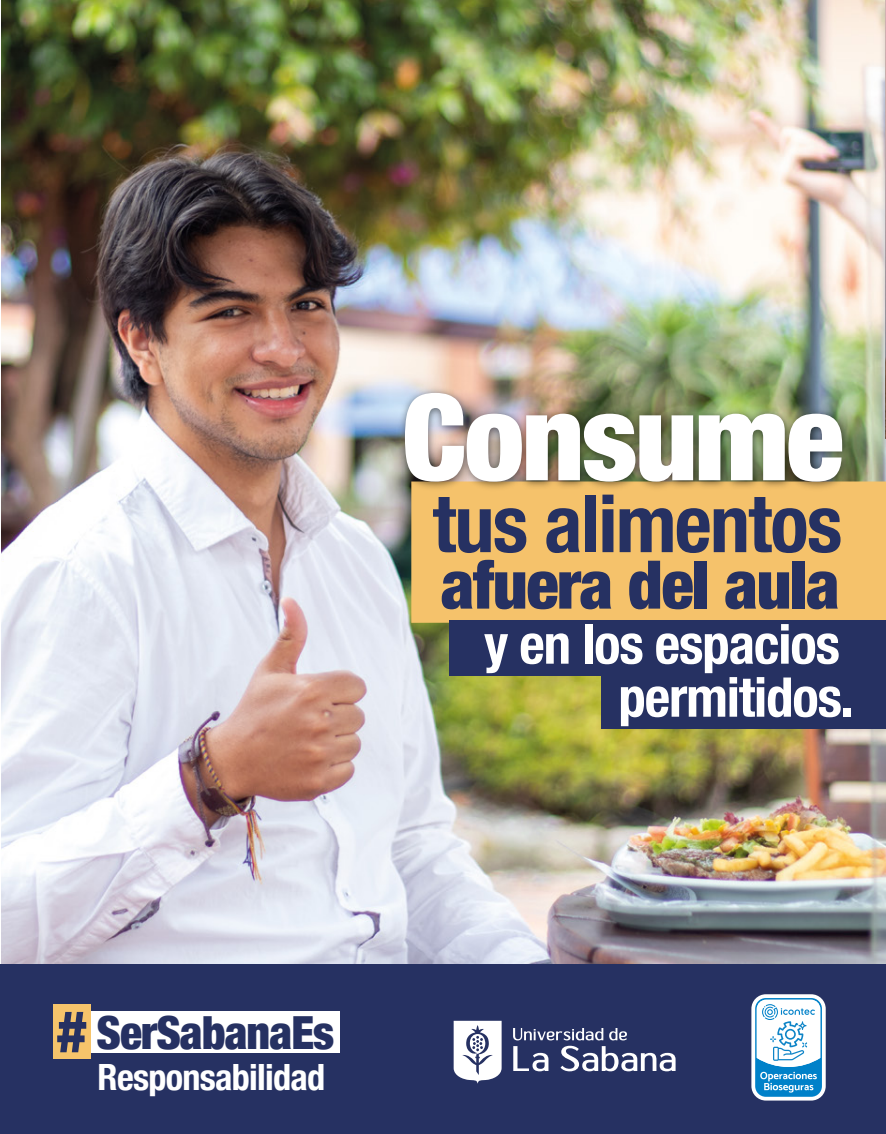
<style>
.page{position:relative;width:886px;height:1134px;background:#fff}
.page>*{position:absolute;margin:0;border:0;box-sizing:border-box;transform-origin:0 0}
.t1{font:900 condensed 120px "Helvetica Neue";letter-spacing:-.02em;color:#fff}
.t2{font:700 condensed 79.75px "Helvetica Neue";letter-spacing:-.02em;color:#263162}
.t3{font:900 condensed 67.12px "Helvetica Neue";letter-spacing:-.02em;color:#263162}
.t4{font:700 condensed 54.88px/53px "Helvetica Neue";letter-spacing:-.02em;color:#fff;text-align:right}
.t5{font:900 condensed 45.62px "Helvetica Neue";letter-spacing:-.02em;color:#263162}
.t6{font:700 condensed 36.25px "Helvetica Neue";letter-spacing:-.02em;color:#fff}
.s1{font-size:58.12px}
</style>
<div class="page">
<img style="left:1px;top:0;width:885px;height:964px">
<div style="left:411px;top:481px;width:475px;height:142px;background:#f5c26b"></div>
<img style="left:392px;top:367px;width:463px;height:169px">
<div style="left:449px;top:621px;width:437px;height:55px;background:#263162"></div>
<div style="left:602px;top:673px;width:284px;height:55px;background:#263162"></div>
<div style="left:0;top:964px;width:886px;height:170px;background:#263162"></div>
<svg style="left:454px;top:1021px;width:48px;height:63px"></svg>
<svg style="left:513px;top:1028px;width:90px;height:12px"></svg>
<svg style="left:609px;top:1028px;width:18px;height:12px"></svg>
<svg style="left:513px;top:1046px;width:35px;height:25px"></svg>
<svg style="left:560px;top:1046px;width:115px;height:25px"></svg>
<svg style="left:751px;top:994px;width:75px;height:106px"></svg>
<div style="left:87px;top:1011px;width:253px;height:41px;background:#fff"></div>
<div style="left:53px;top:1004px;width:38px;height:55px;background:#f6c46b"></div>
<div style="left:878px;top:0;width:8px;height:453px;background:#000;opacity:.17"></div>
<img style="left:885px;top:0;width:1px;height:439px">
<h1 class="t1" style="left:402px;top:339px;width:443px">Consume</h1>
<h2 class="t2" style="left:432px;top:458px;width:411px">tus alimentos</h2>
<p class="t3" style="left:441px;top:529px;width:400px">afuera del aula</p>
<p class="t4" style="left:484px;top:614px;width:372px">y en los espacios permitidos.</p>
<p class="t5" style="left:57px;top:995px;width:279px"><span class="s1">#</span> SerSabanaEs</p>
<p class="t6" style="left:98px;top:1047px;width:229px">Responsabilidad</p>
</div>
